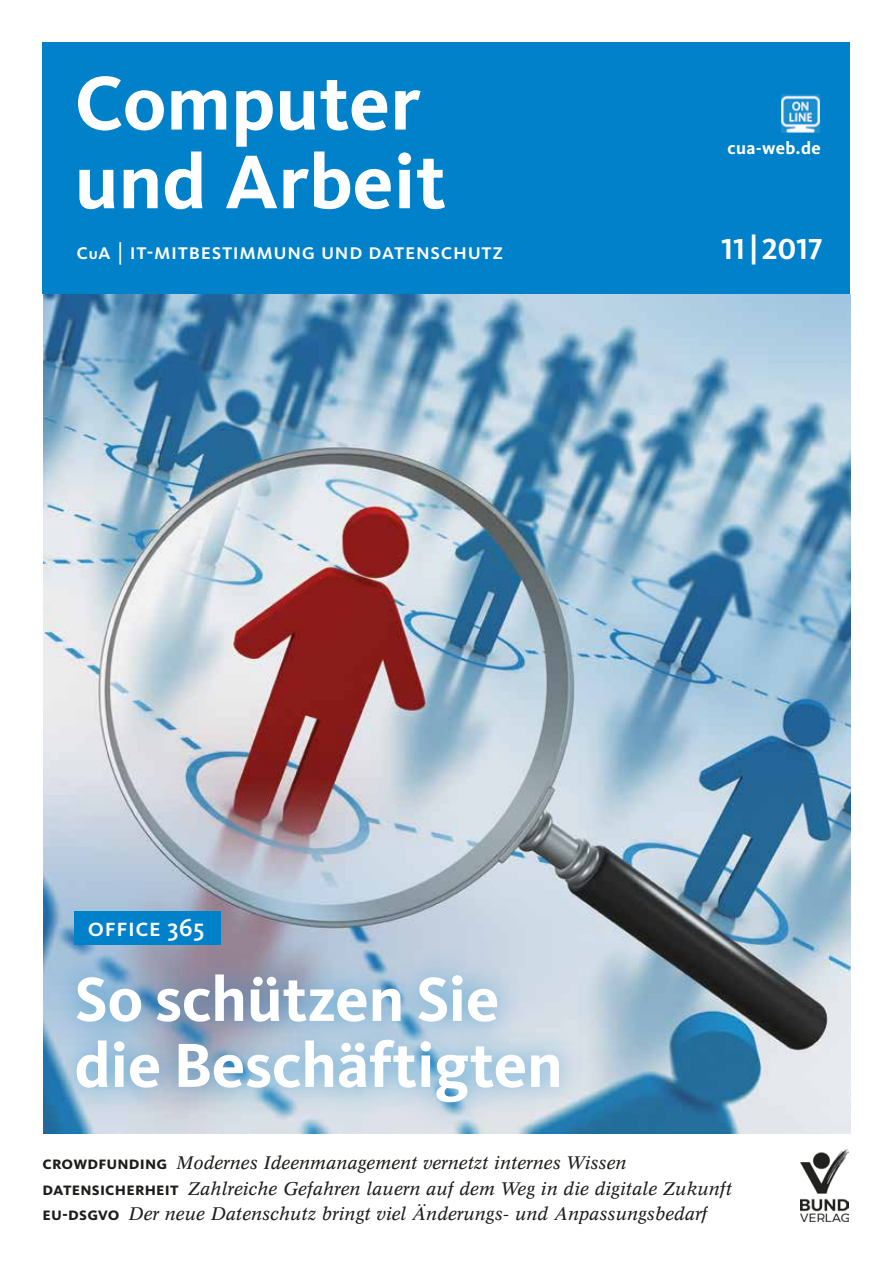
<style>
.page{position:relative;width:893px;height:1263px;background:#fff}
.page>*{position:absolute;margin:0;border:0;box-sizing:border-box;transform-origin:0 0}
.t1{font:700 78.75px/78.6px "Kievit Pro";color:#fff}
.t2{font:700 64.5px/66px "Kievit Pro";letter-spacing:-.005em;color:#fff}
.t3{font:700 30px "Kievit Pro";letter-spacing:.01em;color:#fff}
.t4{font:500 25.5px "Kievit OT";letter-spacing:.02em;color:#fff}
.t5{font:500 22.5px "Kievit OT";letter-spacing:.03em;color:#fff}
.t6{font:italic 18px/25.5px "Concorde Pro";letter-spacing:.01em;color:#1d1d1b}
.t7{font:700 18px "Kievit Pro";letter-spacing:.02em;color:#fff}
.s1{font-family:"Kievit Pro";font-weight:700;font-size:15px}
.s2{font-family:"Kievit Pro";font-weight:400}
.s3{font-family:"Kievit Pro";font-weight:700;font-style:normal}
</style>
<div class="page">
<img style="left:44px;top:294px;width:806px;height:839px">
<div style="left:43px;top:43px;width:807px;height:251px;background:#0081c9"></div>
<img style="left:800px;top:1150px;width:48px;height:72px">
<img style="left:781px;top:94px;width:39px;height:38px">
<div style="left:50px;top:948px;width:537px;height:181px;background:#0081c9;opacity:.6"></div>
<div style="left:75px;top:911px;width:146px;height:34px;background:#0081c9"></div>
<h1 class="t1" style="left:75px;top:64px;width:373px">Computer und Arbeit</h1>
<p class="t5" style="left:76px;top:238px;width:428px">c<span class="s1">u</span>a <span class="s2">|</span> it-mitbestimmung und datenschutz</p>
<p class="t7" style="left:727px;top:137px;width:95px">cua-web.de</p>
<h3 class="t3" style="left:721px;top:231px;width:103px">11| 2017</h3>
<h3 class="t4" style="left:88px;top:913px;width:118px">office 365</h3>
<h2 class="t2" style="left:75px;top:966px;width:490px">So schützen Sie die Beschäftigten</h2>
<p class="t6" style="left:43px;top:1150px;width:691px"><span class="s3">crowdfunding</span> Modernes Ideenmanagement vernetzt internes Wissen <span class="s3">datensicherheit</span> Zahlreiche Gefahren lauern auf dem Weg in die digitale Zukunft <span class="s3">eu-dsgvo</span> Der neue Datenschutz bringt viel Änderungs- und Anpassungsbedarf</p>
</div>
